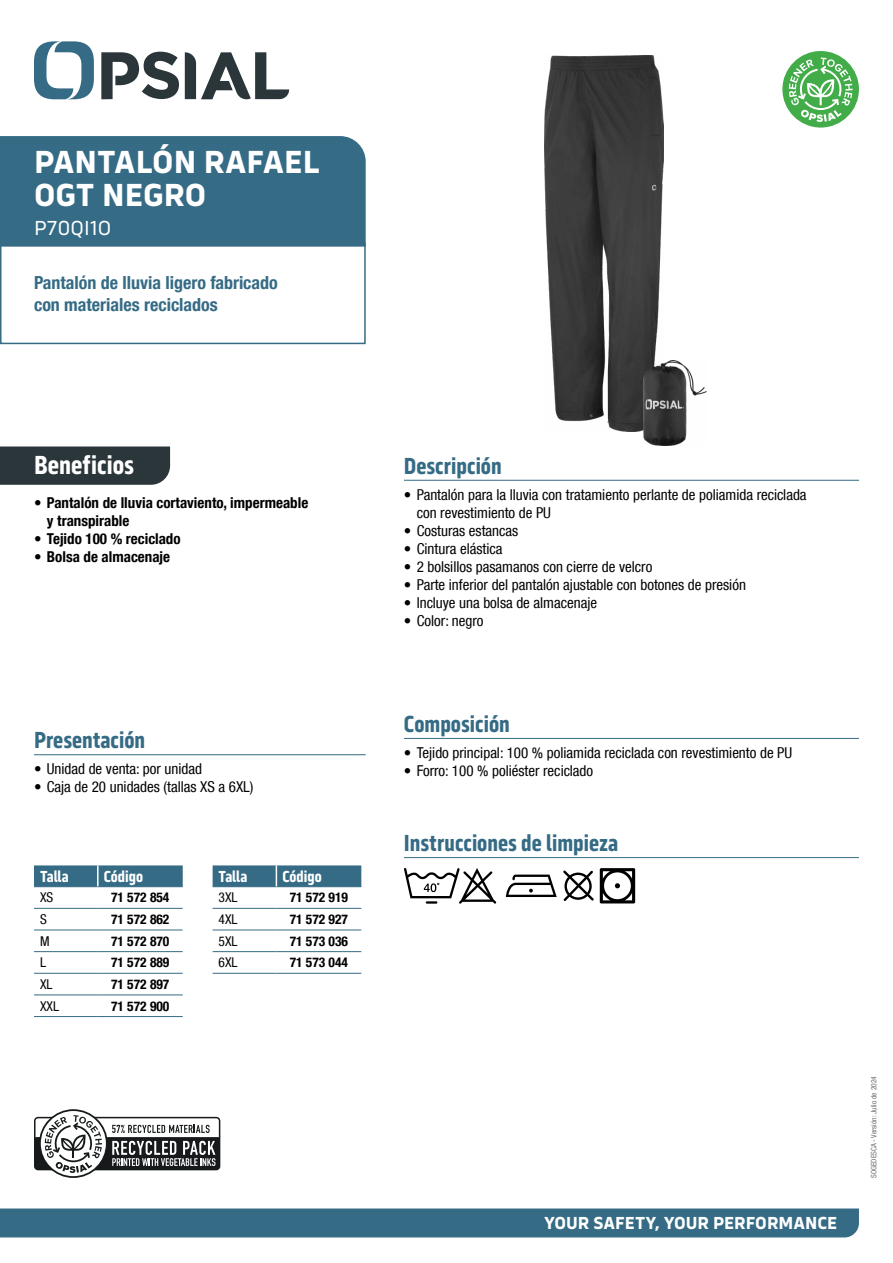
<style>
.page{position:relative;width:893px;height:1263px;background:#fff}
.page>*{position:absolute;margin:0;border:0;box-sizing:border-box;transform-origin:0 0}
.t1{font:700 33px/33px "Serca";color:#fff}
.t2{font:700 27px "Serca Condensed";color:#fff}
.t3{font:700 24px "Serca Condensed";color:#356b85}
.t4{font:21px "Serca";color:#fff}
.t5{font:700 condensed 18px/21.6px "Helvetica Neue LT Com";color:#356b85}
.t6{font:700 18px "Serca";color:#fff}
.t7{font:700 16.5px "Serca Condensed";color:#fff}
.t8{font:condensed 15px/18px "Helvetica Neue LT Com";color:#000}
.t9{font:700 condensed 15px/18px "Helvetica Neue LT Com";color:#000}
.t10{font:700 condensed 13.5px "Helvetica Neue LT Com";color:#000}
.t11{font:condensed 13.5px "Helvetica Neue LT Com";color:#000}
.t12{font:condensed 7.5px "Helvetica Neue LT Com";color:#6d6e71}
</style>
<div class="page">
<svg style="left:34px;top:41px;width:60px;height:58px"></svg>
<svg style="left:185px;top:52px;width:104px;height:48px"></svg>
<svg style="left:101px;top:52px;width:78px;height:47px"></svg>
<div style="left:0;top:1208px;width:859px;height:29px;background:#356b85"></div>
<hr style="left:34px;top:754px;width:332px;height:1px;background:#356b85">
<div style="left:34px;top:865px;width:149px;height:21px;background:#356b85"></div>
<hr style="left:34px;top:886px;width:64px;height:1px;background:#356b85">
<hr style="left:98px;top:886px;width:85px;height:1px;background:#356b85">
<hr style="left:34px;top:908px;width:64px;height:1px;background:#356b85">
<hr style="left:98px;top:908px;width:85px;height:1px;background:#356b85">
<hr style="left:34px;top:930px;width:64px;height:1px;background:#356b85">
<hr style="left:98px;top:930px;width:85px;height:1px;background:#356b85">
<hr style="left:34px;top:951px;width:64px;height:1px;background:#356b85">
<hr style="left:98px;top:951px;width:85px;height:1px;background:#356b85">
<hr style="left:34px;top:973px;width:64px;height:1px;background:#356b85">
<hr style="left:98px;top:973px;width:85px;height:1px;background:#356b85">
<hr style="left:34px;top:994px;width:64px;height:1px;background:#356b85">
<hr style="left:98px;top:994px;width:85px;height:1px;background:#356b85">
<hr style="left:34px;top:1016px;width:64px;height:1px;background:#356b85">
<hr style="left:98px;top:1016px;width:85px;height:1px;background:#356b85">
<hr style="left:97px;top:865px;width:2px;height:21px;background:#fff">
<hr style="left:213px;top:908px;width:63px;height:1px;background:#356b85">
<hr style="left:276px;top:908px;width:85px;height:1px;background:#356b85">
<svg style="left:213px;top:865px;width:148px;height:22px;background:#3b6f88"></svg>
<hr style="left:213px;top:930px;width:63px;height:1px;background:#356b85">
<hr style="left:276px;top:930px;width:85px;height:1px;background:#356b85">
<hr style="left:213px;top:951px;width:63px;height:1px;background:#356b85">
<hr style="left:276px;top:951px;width:85px;height:1px;background:#356b85">
<hr style="left:213px;top:973px;width:63px;height:1px;background:#356b85">
<hr style="left:276px;top:973px;width:85px;height:1px;background:#356b85">
<hr style="left:404px;top:480px;width:455px;height:1px;background:#356b85">
<hr style="left:404px;top:738px;width:455px;height:1px;background:#356b85">
<div style="left:0;top:446px;width:170px;height:39px;background:#2b363a"></div>
<div style="left:0;top:242px;width:366px;height:102px;border:2px solid #356b85"></div>
<div style="left:0;top:136px;width:366px;height:111px;background:#356b85"></div>
<hr style="left:404px;top:857px;width:455px;height:1px;background:#356b85">
<img style="left:544px;top:55px;width:119px;height:377px">
<div style="left:782px;top:51px;width:77px;height:77px;background:#42ac48;border-radius:50%"></div>
<svg style="left:789px;top:57px;width:64px;height:65px"></svg>
<img style="left:643px;top:360px;width:63px;height:85px">
<svg style="left:404px;top:868px;width:92px;height:36px"></svg>
<svg style="left:563px;top:870px;width:31px;height:31px"></svg>
<svg style="left:600px;top:868px;width:35px;height:35px"></svg>
<svg style="left:506px;top:874px;width:51px;height:23px"></svg>
<svg style="left:34px;top:1109px;width:187px;height:69px"></svg>
<h1 class="t1" style="left:34px;top:145px;width:288px">PANTALÓN RAFAEL<br>OGT NEGRO</h1>
<h3 class="t4" style="left:34px;top:216px;width:79px">P70QI1O</h3>
<p class="t5" style="left:34px;top:272px;width:245px">Pantalón de lluvia ligero fabricado con materiales reciclados</p>
<h2 class="t2" style="left:34px;top:449px;width:101px">Beneficios</h2>
<p class="t9" style="left:47px;top:494px;width:263px;text-indent:-13px">• Pantalón de lluvia cortaviento, impermeable y transpirable</p>
<p class="t9" style="left:34px;top:530px;width:148px">• Tejido 100 % reciclado</p>
<p class="t9" style="left:34px;top:548px;width:137px">• Bolsa de almacenaje</p>
<h3 class="t3" style="left:34px;top:726px;width:113px">Presentación</h3>
<p class="t8" style="left:34px;top:760px;width:169px">• Unidad de venta: por unidad</p>
<p class="t8" style="left:34px;top:778px;width:221px">• Caja de 20 unidades (tallas XS a 6XL)</p>
<p class="t7" style="left:40px;top:867px;width:30px">Talla</p>
<p class="t7" style="left:104px;top:867px;width:41px">Código</p>
<p class="t11" style="left:40px;top:890px;width:15px">XS</p>
<p class="t10" style="left:111px;top:889px;width:60px">71 572 854</p>
<p class="t11" style="left:40px;top:911px;width:8px">S</p>
<p class="t10" style="left:111px;top:911px;width:60px">71 572 862</p>
<p class="t11" style="left:40px;top:933px;width:11px">M</p>
<p class="t10" style="left:111px;top:933px;width:60px">71 572 870</p>
<p class="t11" style="left:40px;top:954px;width:7px">L</p>
<p class="t10" style="left:111px;top:954px;width:60px">71 572 889</p>
<p class="t11" style="left:40px;top:976px;width:14px">XL</p>
<p class="t10" style="left:111px;top:976px;width:60px">71 572 897</p>
<p class="t11" style="left:40px;top:998px;width:20px">XXL</p>
<p class="t10" style="left:111px;top:998px;width:60px">71 572 900</p>
<p class="t7" style="left:219px;top:867px;width:30px">Talla</p>
<p class="t7" style="left:282px;top:867px;width:41px">Código</p>
<p class="t11" style="left:219px;top:890px;width:20px">3XL</p>
<p class="t10" style="left:290px;top:889px;width:60px">71 572 919</p>
<p class="t11" style="left:219px;top:911px;width:20px">4XL</p>
<p class="t10" style="left:290px;top:911px;width:60px">71 572 927</p>
<p class="t11" style="left:219px;top:933px;width:20px">5XL</p>
<p class="t10" style="left:290px;top:933px;width:60px">71 573 036</p>
<p class="t11" style="left:219px;top:954px;width:20px">6XL</p>
<p class="t10" style="left:290px;top:954px;width:60px">71 573 044</p>
<h3 class="t3" style="left:404px;top:452px;width:99px">Descripción</h3>
<p class="t8" style="left:417px;top:485px;width:391px;text-indent:-13px">• Pantalón para la lluvia con tratamiento perlante de poliamida reciclada con revestimiento de PU</p>
<p class="t8" style="left:404px;top:521px;width:116px">• Costuras estancas</p>
<p class="t8" style="left:404px;top:539px;width:100px">• Cintura elástica</p>
<p class="t8" style="left:404px;top:557px;width:250px">• 2 bolsillos pasamanos con cierre de velcro</p>
<p class="t8" style="left:404px;top:575px;width:343px">• Parte inferior del pantalón ajustable con botones de presión</p>
<p class="t8" style="left:404px;top:593px;width:195px">• Incluye una bolsa de almacenaje</p>
<p class="t8" style="left:404px;top:611px;width:81px">• Color: negro</p>
<h3 class="t3" style="left:404px;top:710px;width:107px">Composición</h3>
<p class="t8" style="left:404px;top:743px;width:390px">• Tejido principal: 100 % poliamida reciclada con revestimiento de PU</p>
<p class="t8" style="left:404px;top:761px;width:191px">• Forro: 100 % poliéster reciclado</p>
<h3 class="t3" style="left:404px;top:829px;width:216px">Instrucciones de limpieza</h3>
<p class="t6" style="left:544px;top:1212px;width:295px">YOUR SAFETY, YOUR PERFORMANCE</p>
<p class="t12" style="left:869px;top:1178px;width:103px;rotate:-90deg">SOGEDESCA - Versión: Julio de 2024</p>
</div>
